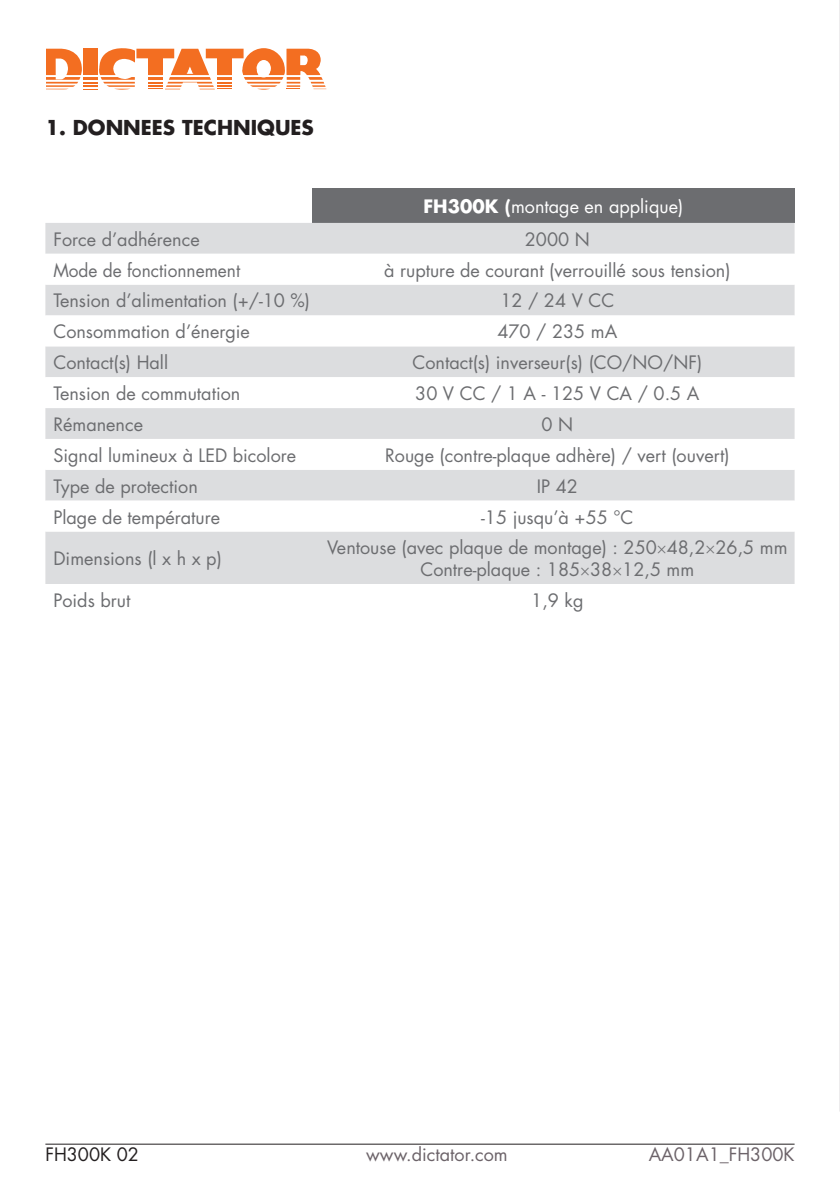
<style>
.page{position:relative;width:840px;height:1191px;background:#fff}
.page>*{position:absolute;margin:0;border:0;box-sizing:border-box;transform-origin:0 0}
.Sous-titre-fiche{font:700 20px "Futura Std";color:#231f20}
.tableau-tete-ligne{font:18px "Futura Std";color:#6c6d70}
.tableau_centre{font:18px "Futura Std";color:#6c6d70}
.t1{font:18px "Futura Std";color:#6c6369}
.tableau_titre{font:18px "Futura Std";color:#fff}
.tableau-tete-ligne-2{font:18px "Futura Std";color:#6c6d70;scale:.96 1}
.t2{font:18px "Futura Std";color:#231f20}
.s1{font-weight:700}
</style>
<div class="page">
<svg style="left:47px;top:48px;width:279px;height:42px"></svg>
<hr style="left:45px;top:1143px;width:749px;height:1px;background:#231f20">
<hr style="left:838px;top:0;width:1px;height:1111px;background:#a7a2a8">
<div style="left:312px;top:189px;width:482px;height:34px;background:#6c6d70"></div>
<div style="left:45px;top:223px;width:749px;height:31px;background:#dcdddf"></div>
<svg style="left:45px;top:285px;width:749px;height:299px;fill:#dcdddf"></svg>
<svg style="left:657px;top:546px;width:8px;height:7px"></svg>
<svg style="left:706px;top:546px;width:8px;height:7px"></svg>
<svg style="left:581px;top:567px;width:7px;height:8px"></svg>
<svg style="left:613px;top:567px;width:7px;height:8px"></svg>
<p class="Sous-titre-fiche" style="left:45px;top:114px;width:270px">1. DONNEES TECHNIQUES</p>
<p class="tableau_titre" style="left:423px;top:195px;width:261px"><span class="s1">FH300K (</span>montage en applique)</p>
<p class="tableau-tete-ligne" style="left:53px;top:228px;width:148px">Force d’adhérence</p>
<p class="tableau_centre" style="left:524px;top:228px;width:66px">2000 N</p>
<p class="tableau-tete-ligne-2" style="left:53px;top:258px;width:196px">Mode de fonctionnement</p>
<p class="tableau_centre" style="left:384px;top:258px;width:348px">à rupture de courant (verrouillé sous tension)</p>
<p class="tableau-tete-ligne" style="left:53px;top:289px;width:258px">Tension d’alimentation (+/-10 %)</p>
<p class="tableau_centre" style="left:500px;top:289px;width:115px">12 / 24 V CC</p>
<p class="tableau-tete-ligne" style="left:53px;top:320px;width:198px">Consommation d’énergie</p>
<p class="tableau_centre" style="left:497px;top:320px;width:121px">470 / 235 mA</p>
<p class="tableau-tete-ligne" style="left:53px;top:351px;width:116px">Contact(s) Hall</p>
<p class="tableau_centre" style="left:412px;top:351px;width:291px">Contact(s) inverseur(s) (CO/NO/NF)</p>
<p class="tableau-tete-ligne" style="left:53px;top:382px;width:188px">Tension de commutation</p>
<p class="tableau_centre" style="left:415px;top:382px;width:285px">30 V CC / 1 A - 125 V CA / 0.5 A</p>
<p class="tableau-tete-ligne" style="left:53px;top:413px;width:91px">Rémanence</p>
<p class="tableau_centre" style="left:541px;top:413px;width:33px">0 N</p>
<p class="tableau-tete-ligne" style="left:53px;top:444px;width:244px">Signal lumineux à LED bicolore</p>
<p class="tableau_centre" style="left:385px;top:444px;width:346px">Rouge (contre-plaque adhère) / vert (ouvert)</p>
<p class="tableau-tete-ligne" style="left:53px;top:474px;width:146px">Type de protection</p>
<p class="tableau_centre" style="left:536px;top:474px;width:43px">IP 42</p>
<p class="tableau-tete-ligne" style="left:53px;top:505px;width:168px">Plage de température</p>
<p class="tableau_centre" style="left:481px;top:505px;width:154px">-15 jusqu’à +55 °C</p>
<p class="tableau-tete-ligne" style="left:53px;top:547px;width:170px">Dimensions (l x h x p)</p>
<p class="tableau-tete-ligne" style="left:327px;top:536px;width:461px">Ventouse (avec plaque de montage) : 250 48,2 26,5 mm</p>
<p class="tableau-tete-ligne" style="left:420px;top:558px;width:275px">Contre-plaque : 185 38 12,5 mm</p>
<p class="tableau-tete-ligne" style="left:53px;top:589px;width:78px">Poids brut</p>
<p class="tableau_centre" style="left:531px;top:589px;width:54px">1,9 kg</p>
<p class="t2" style="left:45px;top:1142px;width:95px">FH300K 02</p>
<p class="t1" style="left:366px;top:1142px;width:143px">www.dictator.com</p>
<p class="t1" style="left:648px;top:1142px;width:147px">AA01A1_FH300K</p>
</div>
